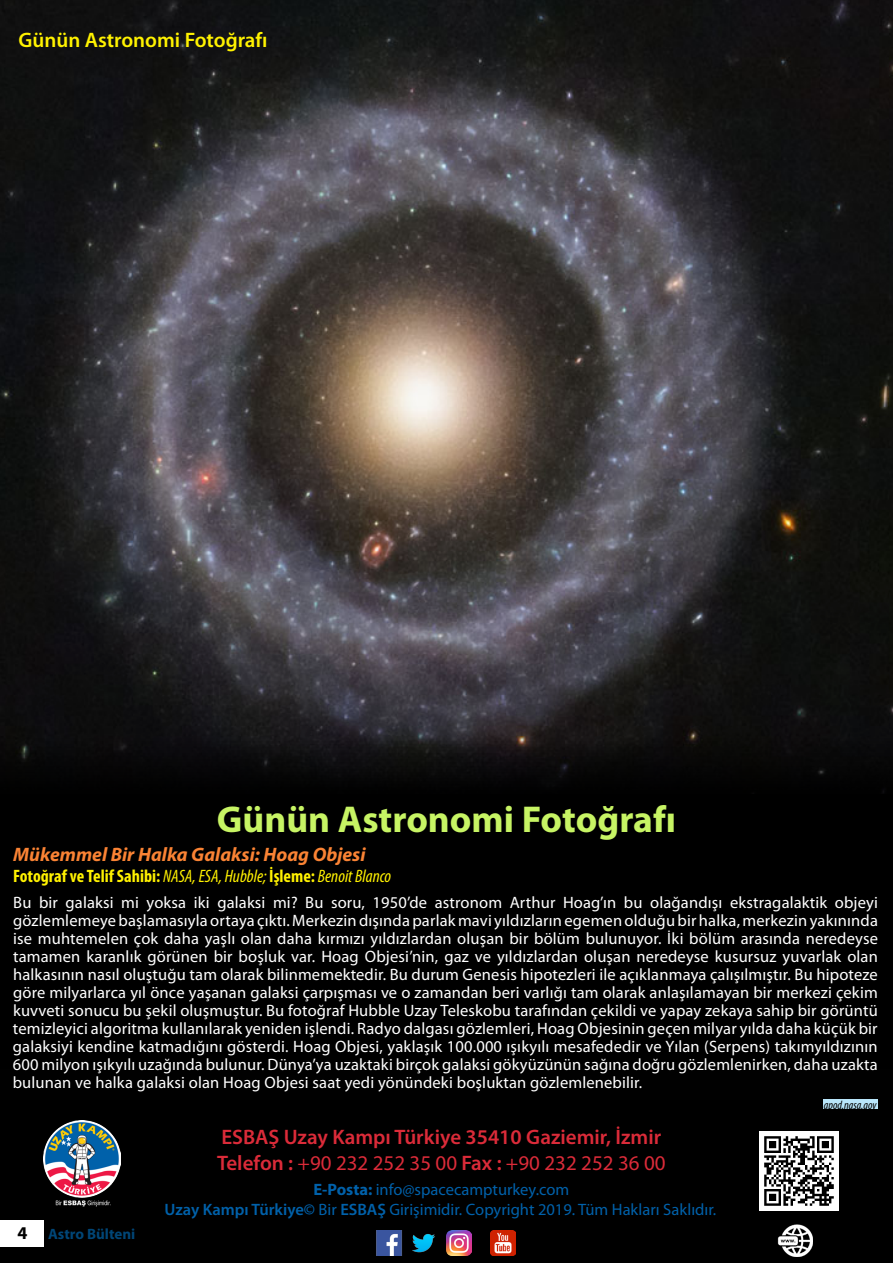
<style>
.page{position:relative;width:893px;height:1263px;background:#fff}
.page>*{position:absolute;margin:0;border:0;box-sizing:border-box;transform-origin:0 0}
.t1{font:700 37.5px "Myriad Pro";color:#c7f464}
.t2{font:600 21px/25.5px "Myriad Pro";color:#db2b39}
.t3{font:600 21px "Myriad Pro";color:#fff200}
.t4{font:italic 700 19.5px "Myriad Pro";color:#fa8334}
.t5{font:700 condensed 18px "Myriad Pro";color:#fff200}
.t6{font:700 18px "Myriad Pro";color:#000}
.t7{font:16.5px/18px "Myriad Pro";letter-spacing:.01em;color:#fff;text-align:justify}
.t8{font:16.5px/20px "Myriad Pro";color:#0061aa;text-align:center}
.t9{font:700 15px "Myriad Pro";color:#004677}
.t10{font:italic condensed 12px "Myriad Pro";color:#000}
.s1{font-weight:400;font-style:italic}
.s2{font-weight:400}
.s3{font-weight:700}
.s4{font-weight:600}
</style>
<div class="page">
<div style="left:0;top:793px;width:893px;height:470px;background:#000"></div>
<div style="left:0;top:1219px;width:47px;height:26px;background:linear-gradient(to bottom,#000,#000)"></div>
<div style="left:0;top:1220px;width:43px;height:27px;background:#fff"></div>
<div style="left:824px;top:1099px;width:54px;height:9px;background:#b9e6fa"></div>
<img style="left:376px;top:1230px;width:26px;height:26px">
<img style="left:446px;top:1230px;width:26px;height:26px">
<img style="left:412px;top:1234px;width:23px;height:19px">
<img style="left:490px;top:1230px;width:25px;height:26px">
<img style="left:0;top:0;width:893px;height:793px">
<img style="left:778px;top:1225px;width:35px;height:32px">
<img style="left:44px;top:1121px;width:77px;height:86px">
<img style="left:760px;top:1132px;width:78px;height:78px">
<p class="t3" style="left:18px;top:27px;width:251px">Günün Astronomi Fotoğrafı</p>
<h1 class="t1" style="left:217px;top:795px;width:461px">Günün Astronomi Fotoğrafı</h1>
<p class="t4" style="left:13px;top:841px;width:354px">Mükemmel Bir Halka Galaksi: Hoag Objesi</p>
<p class="t5" style="left:13px;top:865px;width:380px">Fotoğraf ve Telif Sahibi: <span class="s1">NASA, ESA, Hubble;</span> İşleme: <span class="s1">Benoit Blanco</span></p>
<p class="t7" style="left:13px;top:893px;width:867px">Bu bir galaksi mi yoksa iki galaksi mi? Bu soru, 1950’de astronom Arthur Hoag’ın bu olağandışı ekstragalaktik objeyi gözlemlemeye başlamasıyla ortaya çıktı. Merkezin dışında parlak mavi yıldızların egemen olduğu bir halka, merkezin yakınında ise muhtemelen çok daha yaşlı olan daha kırmızı yıldızlardan oluşan bir bölüm bulunuyor. İki bölüm arasında neredeyse tamamen karanlık görünen bir boşluk var. Hoag Objesi’nin, gaz ve yıldızlardan oluşan neredeyse kusursuz yuvarlak olan halkasının nasıl oluştuğu tam olarak bilinmemektedir. Bu durum Genesis hipotezleri ile açıklanmaya çalışılmıştır. Bu hipoteze göre milyarlarca yıl önce yaşanan galaksi çarpışması ve o zamandan beri varlığı tam olarak anlaşılamayan bir merkezi çekim kuvveti sonucu bu şekil oluşmuştur. Bu fotoğraf Hubble Uzay Teleskobu tarafından çekildi ve yapay zekaya sahip bir görüntü temizleyici algoritma kullanılarak yeniden işlendi. Radyo dalgası gözlemleri, Hoag Objesinin geçen milyar yılda daha küçük bir galaksiyi kendine katmadığını gösterdi. Hoag Objesi, yaklaşık 100.000 ışıkyılı mesafededir ve Yılan (Serpens) takımyıldızının 600 milyon ışıkyılı uzağında bulunur. Dünya’ya uzaktaki birçok galaksi gökyüzünün sağına doğru gözlemlenirken, daha uzakta bulunan ve halka galaksi olan Hoag Objesi saat yedi yönündeki boşluktan gözlemlenebilir.</p>
<p class="t6" style="left:18px;top:1221px;width:11px">4</p>
<p class="t9" style="left:48px;top:1224px;width:89px">Astro Bülteni</p>
<p class="t2" style="left:217px;top:1124px;width:450px">ESBAŞ Uzay Kampı Türkiye 35410 Gaziemir, İzmir<br>Telefon : <span class="s2">+90 232 252 35 00</span> Fax : <span class="s2">+90 232 252 36 00</span></p>
<p class="t8" style="left:165px;top:1179px;width:553px"><span class="s3">E-Posta:</span> info@spacecampturkey.com<br><span class="s4">Uzay Kampı Türkiye©</span> Bir <span class="s4">ESBAŞ</span> Girişimidir. Copyright 2019. Tüm Hakları Saklıdır.</p>
<p class="t10" style="left:824px;top:1097px;width:54px">apod.nasa.gov</p>
</div>
